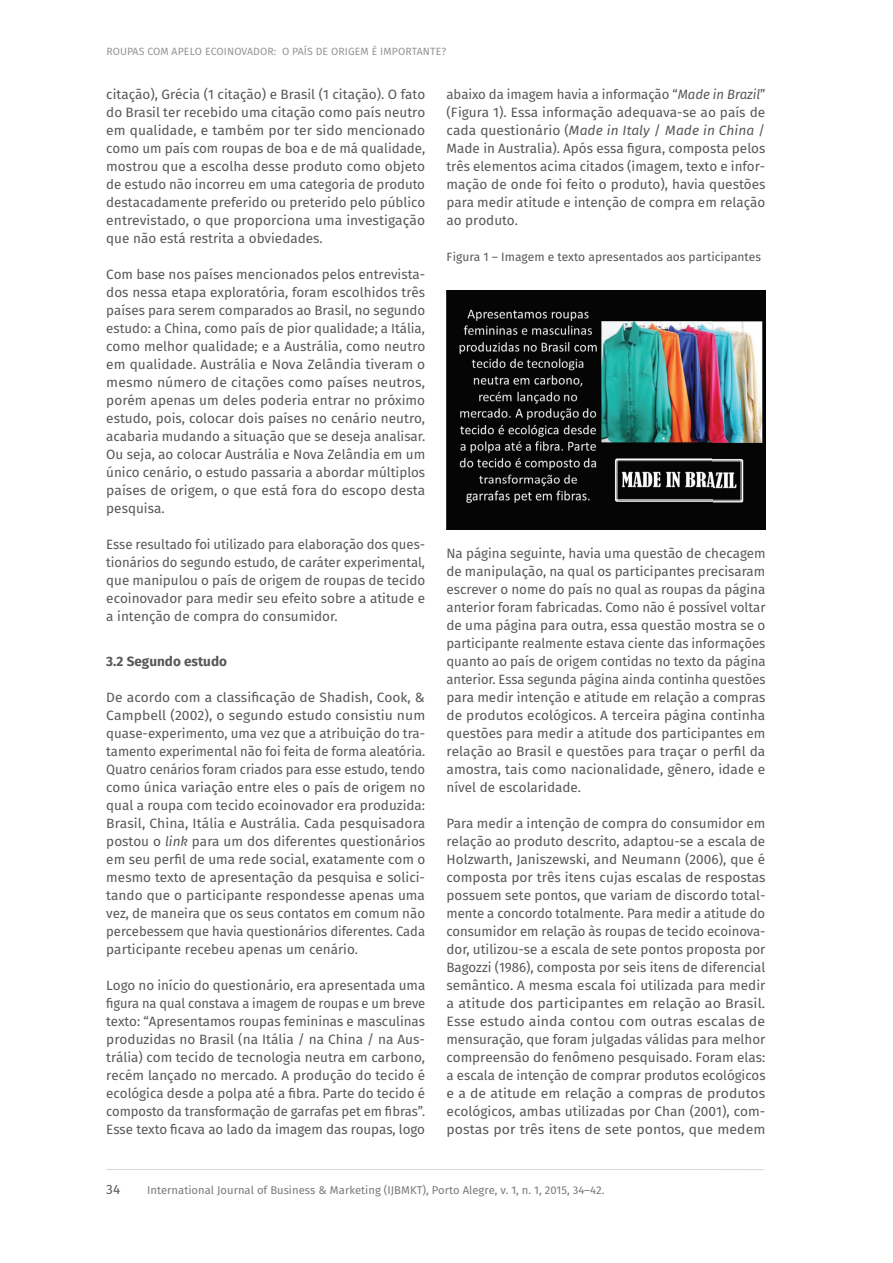
<style>
.page{position:relative;width:893px;height:1263px;background:#fff}
.page>*{position:absolute;margin:0;border:0;box-sizing:border-box;transform-origin:0 0}
.t1{font:13.5px/18px "Fira Sans";color:#57585a;text-align:justify}
.t2{font:700 13.5px "Fira Sans";color:#57585a}
.t3{font:12px "Fira Sans";color:#57585a}
.t4{font:11.25px "Fira Sans";color:#787a7d}
.t5{font:10.5px "Fira Sans";letter-spacing:.01em;color:#939598}
.s1{font-style:italic}
</style>
<div class="page">
<img style="left:446px;top:290px;width:319px;height:240px">
<hr style="left:106px;top:1169px;width:658px;height:1px;background:#97999c">
<p class="t5" style="left:106px;top:43px;width:341px">ROUPAS COM APELO ECOINOVADOR: O PAÍS DE ORIGEM É IMPORTANTE?</p>
<p class="t1" style="left:106px;top:85px;width:320px">citação), Grécia (1 citação) e Brasil (1 citação). O fato do Brasil ter recebido uma citação como país neutro em qualidade, e também por ter sido mencionado como um país com roupas de boa e de má qualidade, mostrou que a escolha desse produto como objeto de estudo não incorreu em uma categoria de produto destacadamente preferido ou preterido pelo público entrevistado, o que proporciona uma investigação que não está restrita a obviedades.</p>
<p class="t1" style="left:106px;top:265px;width:321px">Com base nos países mencionados pelos entrevista&shy;dos nessa etapa exploratória, foram escolhidos três países para serem comparados ao Brasil, no segundo estudo: a China, como país de pior qualidade; a Itália, como melhor qualidade; e a Austrália, como neutro em qualidade. Austrália e Nova Zelândia tiveram o mesmo número de citações como países neutros, porém apenas um deles poderia entrar no próximo estudo, pois, colocar dois países no cenário neutro, acabaria mudando a situação que se deseja analisar.<br>Ou seja, ao colocar Austrália e Nova Zelândia em um único cenário, o estudo passaria a abordar múltiplos países de origem, o que está fora do escopo desta pesquisa.</p>
<p class="t1" style="left:106px;top:535px;width:320px">Esse resultado foi utilizado para elaboração dos ques&shy;tionários do segundo estudo, de caráter experimental, que manipulou o país de origem de roupas de tecido ecoinovador para medir seu efeito sobre a atitude e a intenção de compra do consumidor.</p>
<p class="t2" style="left:106px;top:650px;width:122px">3.2 Segundo estudo</p>
<p class="t1" style="left:106px;top:688px;width:321px">De acordo com a classificação de Shadish, Cook, &amp; Campbell (2002), o segundo estudo consistiu num quase-experimento, uma vez que a atribuição do tra&shy;tamento experimental não foi feita de forma aleatória.<br>Quatro cenários foram criados para esse estudo, tendo como única variação entre eles o país de origem no qual a roupa com tecido ecoinovador era produzida:<br>Brasil, China, Itália e Austrália. Cada pesquisadora postou o <span class="s1">link</span> para um dos diferentes questionários em seu perfil de uma rede social, exatamente com o mesmo texto de apresentação da pesquisa e solici&shy;tando que o participante respondesse apenas uma vez, de maneira que os seus contatos em comum não percebessem que havia questionários diferentes. Cada participante recebeu apenas um cenário.</p>
<p class="t1" style="left:106px;top:976px;width:321px">Logo no início do questionário, era apresentada uma figura na qual constava a imagem de roupas e um breve texto: “Apresentamos roupas femininas e masculinas produzidas no Brasil (na Itália / na China / na Aus&shy;trália) com tecido de tecnologia neutra em carbono, recém lançado no mercado. A produção do tecido é ecológica desde a polpa até a fibra. Parte do tecido é composto da transformação de garrafas pet em fibras”.<br>Esse texto ficava ao lado da imagem das roupas, logo</p>
<p class="t1" style="left:446px;top:85px;width:321px">abaixo da imagem havia a informação “<span class="s1">Made in Brazil</span>” (Figura 1). Essa informação adequava-se ao país de cada questionário (<span class="s1">Made in Italy</span> / <span class="s1">Made in China</span> / Made in Australia). Após essa figura, composta pelos três elementos acima citados (imagem, texto e infor&shy;mação de onde foi feito o produto), havia questões para medir atitude e intenção de compra em relação ao produto.</p>
<p class="t3" style="left:446px;top:248px;width:316px">Figura 1 – Imagem e texto apresentados aos participantes</p>
<p class="t1" style="left:446px;top:544px;width:321px">Na página seguinte, havia uma questão de checagem de manipulação, na qual os participantes precisaram escrever o nome do país no qual as roupas da página anterior foram fabricadas. Como não é possível voltar de uma página para outra, essa questão mostra se o participante realmente estava ciente das informações quanto ao país de origem contidas no texto da página anterior. Essa segunda página ainda continha questões para medir intenção e atitude em relação a compras de produtos ecológicos. A terceira página continha questões para medir a atitude dos participantes em relação ao Brasil e questões para traçar o perfil da amostra, tais como nacionalidade, gênero, idade e nível de escolaridade.</p>
<p class="t1" style="left:446px;top:814px;width:321px">Para medir a intenção de compra do consumidor em relação ao produto descrito, adaptou-se a escala de Holzwarth, Janiszewski, and Neumann (2006), que é composta por três itens cujas escalas de respostas possuem sete pontos, que variam de discordo total&shy;mente a concordo totalmente. Para medir a atitude do consumidor em relação às roupas de tecido ecoinova&shy;dor, utilizou-se a escala de sete pontos proposta por Bagozzi (1986), composta por seis itens de diferencial semântico. A mesma escala foi utilizada para medir a atitude dos participantes em relação ao Brasil.<br>Esse estudo ainda contou com outras escalas de mensuração, que foram julgadas válidas para melhor compreensão do fenômeno pesquisado. Foram elas: a escala de intenção de comprar produtos ecológicos e a de atitude em relação a compras de produtos ecológicos, ambas utilizadas por Chan (2001), com&shy;postas por três itens de sete pontos, que medem</p>
<p class="t1" style="left:106px;top:1180px;width:15px">34</p>
<p class="t4" style="left:147px;top:1181px;width:459px">International Journal of Business &amp; Marketing (IJBMKT), Porto Alegre, v. 1, n. 1, 2015, 34–42.</p>
</div>
